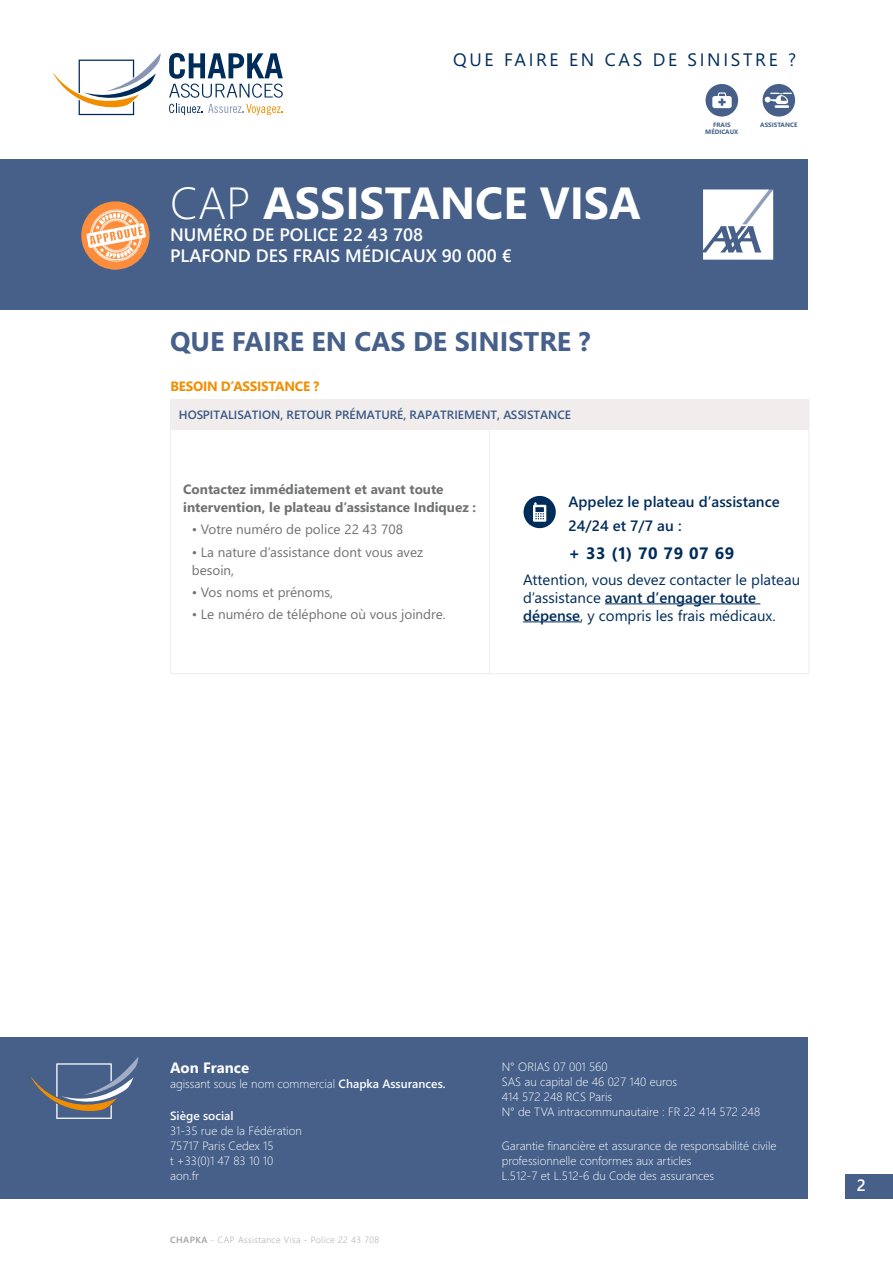
<style>
.page{position:relative;width:893px;height:1263px;background:#fff}
.page>*{position:absolute;margin:0;border:0;box-sizing:border-box;transform-origin:0 0}
.t1{font:700 45px "Segoe WP";color:#fff}
.t2{font:700 27px "Segoe WP";color:#46608a}
.t3{font:600 18px/21.6px "Segoe WP";color:#fff}
.t4{font:18px "Segoe WP";letter-spacing:.15em;color:#002c5a}
.t5{font:700 16.5px "Segoe WP";letter-spacing:.04em;color:#002c5a}
.t6{font:600 16.5px "Segoe WP";color:#fff}
.t7{font:15px/18px "Segoe WP";color:#002c5a}
.t8{font:600 15px/23.7px "Segoe WP";color:#002c5a}
.t9{font:700 15px "Segoe WP";color:#fff}
.t10{font:13.5px/18px "Segoe WP";color:#707172}
.t11{font:700 13.5px/18px "Segoe WP";color:#707172}
.t12{font:700 13.5px "Segoe WP";letter-spacing:-.02em;color:#f18e00}
.t13{font:300 12px/15px "Segoe WP";color:#fff}
.t14{font:600 12px "Segoe WP";color:#395883}
.t15{font:600 12px "Segoe WP";color:#fff}
.t16{font:300 9px "Segoe WP";letter-spacing:.05em;color:#9c9e9f}
.t17{font:700 6.3px "Segoe WP";color:#46608a}
.s1{font-weight:300}
.s2{font-weight:600}
</style>
<div class="page">
<div style="left:845px;top:1174px;width:48px;height:24px;background:#46608a"></div>
<div style="left:170px;top:399px;width:639px;height:31px;background:#f0edec"></div>
<hr style="left:170px;top:430px;width:1px;height:243px;background:#f0edec">
<hr style="left:489px;top:430px;width:1px;height:243px;background:#f0edec">
<hr style="left:809px;top:430px;width:1px;height:243px;background:#f0edec">
<hr style="left:170px;top:673px;width:319px;height:1px;background:#f0edec">
<hr style="left:489px;top:673px;width:320px;height:1px;background:#f0edec">
<hr style="left:809px;top:399px;width:1px;height:30px;background:#f0edec">
<div style="left:524px;top:496px;width:32px;height:32px;background:#002c5a;border-radius:50%"></div>
<svg style="left:533px;top:502px;width:13px;height:20px"></svg>
<hr style="left:605px;top:603px;width:155px;height:1px;background:#002c5a">
<hr style="left:523px;top:621px;width:57px;height:1px;background:#002c5a">
<div style="left:0;top:160px;width:808px;height:150px;background:#46608a"></div>
<svg style="left:52px;top:53px;width:109px;height:63px"></svg>
<svg style="left:169px;top:104px;width:114px;height:11px"></svg>
<svg style="left:169px;top:53px;width:114px;height:45px"></svg>
<img style="left:81px;top:201px;width:68px;height:69px;border-radius:34px">
<div style="left:0;top:1037px;width:807px;height:162px;background:#46608a"></div>
<svg style="left:30px;top:1057px;width:108px;height:62px"></svg>
<svg style="left:762px;top:84px;width:33px;height:33px"></svg>
<svg style="left:765px;top:93px;width:27px;height:15px"></svg>
<div style="left:705px;top:84px;width:33px;height:33px;background:#46608a;border-radius:50%"></div>
<svg style="left:712px;top:92px;width:20px;height:16px"></svg>
<svg style="left:703px;top:189px;width:70px;height:71px;background:#dde1e9"></svg>
<h3 class="t4" style="left:453px;top:48px;width:344px">QUE FAIRE EN CAS DE SINISTRE ?</h3>
<h1 class="t1" style="left:170px;top:171px;width:472px"><span class="s1">CAP</span> ASSISTANCE VISA</h1>
<h3 class="t3" style="left:170px;top:223px;width:343px">NUMÉRO DE POLICE 22 43 708<br>PLAFOND DES FRAIS MÉDICAUX 90 000 €</h3>
<h2 class="t2" style="left:170px;top:323px;width:422px">QUE FAIRE EN CAS DE SINISTRE ?</h2>
<p class="t12" style="left:170px;top:377px;width:150px">BESOIN D’ASSISTANCE ?</p>
<p class="t14" style="left:179px;top:406px;width:394px">HOSPITALISATION, RETOUR PRÉMATURÉ, RAPATRIEMENT, ASSISTANCE</p>
<p class="t17" style="left:713px;top:120px;width:19px">FRAIS</p>
<p class="t17" style="left:760px;top:120px;width:39px">ASSISTANCE</p>
<p class="t17" style="left:705px;top:127px;width:35px">MÉDICAUX</p>
<p class="t11" style="left:183px;top:479px;width:294px">Contactez immédiatement et avant toute intervention, le plateau d’assistance Indiquez :</p>
<p class="t10" style="left:192px;top:520px;width:213px">• Votre numéro de police 22 43 708</p>
<p class="t10" style="left:192px;top:542px;width:233px">• La nature d’assistance dont vous avez besoin,</p>
<p class="t10" style="left:192px;top:582px;width:143px">• Vos noms et prénoms,</p>
<p class="t10" style="left:192px;top:605px;width:255px">• Le numéro de téléphone où vous joindre.</p>
<p class="t8" style="left:568px;top:489px;width:213px">Appelez le plateau d’assistance<br>24/24 et 7/7 au :</p>
<h3 class="t5" style="left:568px;top:541px;width:167px">+ 33 (1) 70 79 07 69</h3>
<p class="t7" style="left:523px;top:570px;width:279px">Attention, vous devez contacter le plateau d’assistance <span class="s2">avant d’engager toute dépense</span>, y compris les frais médicaux.</p>
<p class="t9" style="left:170px;top:1057px;width:81px">Aon France</p>
<p class="t13" style="left:170px;top:1076px;width:277px">agissant sous le nom commercial <span class="s2">Chapka Assurances.</span></p>
<p class="t15" style="left:170px;top:1107px;width:65px">Siège social</p>
<p class="t13" style="left:170px;top:1123px;width:133px">31-35 rue de la Fédération<br>75717 Paris Cedex 15<br>t +33(0)1 47 83 10 10 aon.fr</p>
<p class="t16" style="left:170px;top:1233px;width:211px"><span class="s2">CHAPKA</span> - CAP Assistance Visa - Police 22 43 708</p>
<p class="t13" style="left:502px;top:1058px;width:260px">N° ORIAS 07 001 560<br>SAS au capital de 46 027 140 euros<br>414 572 248 RCS Paris<br>N° de TVA intracommunautaire : FR 22 414 572 248</p>
<p class="t13" style="left:502px;top:1138px;width:276px">Garantie financière et assurance de responsabilité civile professionnelle conformes aux articles<br>L.512-7 et L.512-6 du Code des assurances</p>
<h3 class="t6" style="left:857px;top:1174px;width:11px">2</h3>
</div>
